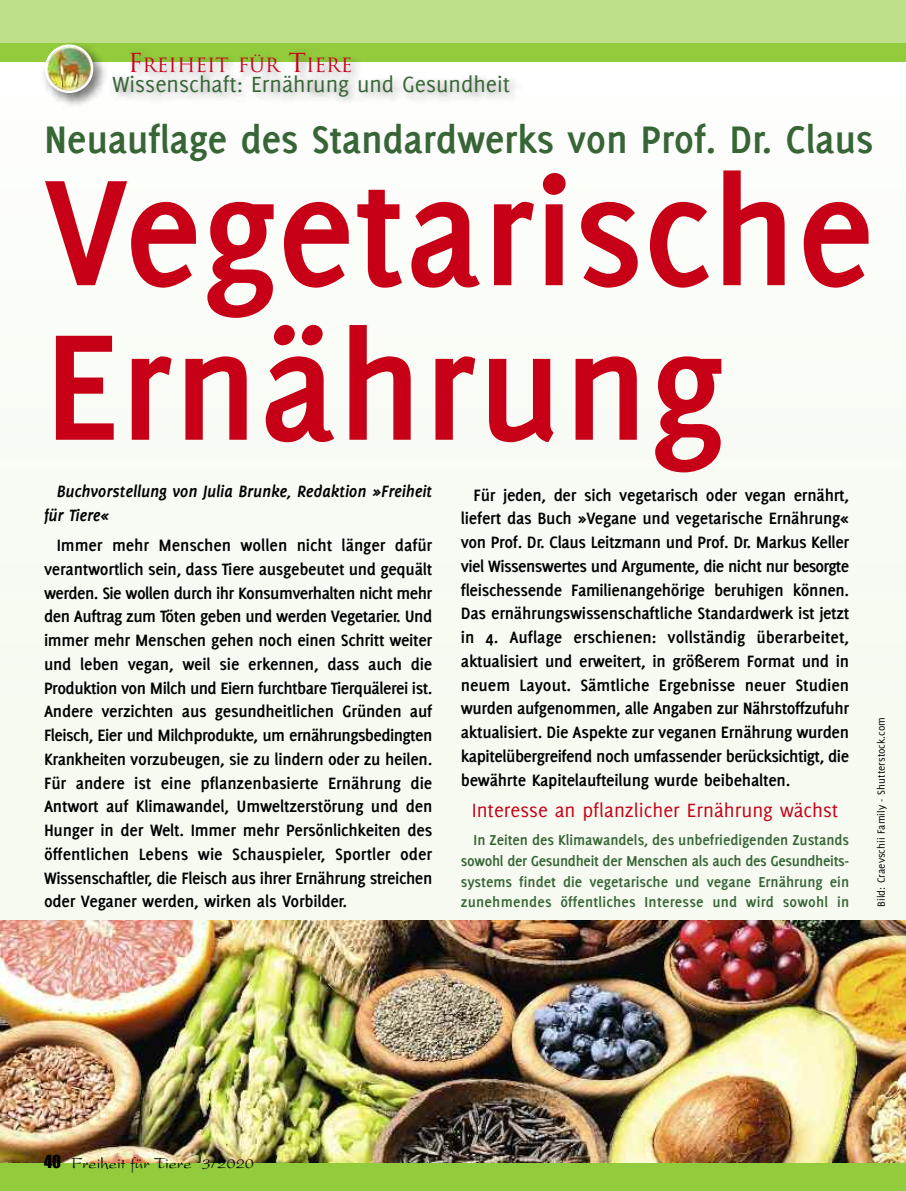
<style>
.page{position:relative;width:906px;height:1191px;background:#fff}
.page>*{position:absolute;margin:0;border:0;box-sizing:border-box;transform-origin:0 0}
.t1{font:700 165px/154.5px "Delicious";color:#c70017}
.t2{font:700 42px "Delicious";letter-spacing:-.01em;color:#376536}
.t3{font:24px "Delicious";color:#376536}
.t4{font:21px "Delicious";color:#c70017}
.t5{font:19.2px "Trajan";color:#c70017}
.t6{font:700 18px/23.7px "Delicious";letter-spacing:-.015em;color:#000;text-align:justify}
.t7{font:italic 700 18px/23.7px "Delicious";letter-spacing:-.015em;color:#000}
.t8{font:16.5px "President";color:#000}
.t9{font:700 15.75px/20.9px "Delicious";letter-spacing:.015em;color:#376536;text-align:justify}
.t10{font:11.25px "Delicious";color:#000}
.s1{font-size:25.5px}
.s2{font-family:"Impact"}
</style>
<div class="page">
<div style="left:0;top:55px;width:906px;height:1135px;background:#f7fbf4"></div>
<img style="left:0;top:920px;width:906px;height:243px">
<div style="left:0;top:1163px;width:906px;height:28px;background:#92cc3c"></div>
<div style="left:0;top:0;width:906px;height:44px;background:#bee08a"></div>
<div style="left:0;top:43px;width:906px;height:18px;background:#92cc3c"></div>
<img style="left:38px;top:61px;width:28px;height:41px">
<svg style="left:45px;top:44px;width:21px;height:49px"></svg>
<img style="left:66px;top:44px;width:289px;height:61px">
<img style="left:102px;top:61px;width:597px;height:44px">
<p class="t5" style="left:128px;top:54px;width:226px"><span class="s1">F</span>REIHEIT FÜR <span class="s1">T</span>IERE</p>
<h3 class="t3" style="left:112px;top:75px;width:399px">Wissenschaft: Ernährung und Gesundheit</h3>
<h2 class="t2" style="left:44px;top:124px;width:831px">Neuauflage des Standardwerks von Prof. Dr. Claus</h2>
<h1 class="t1" style="left:44px;top:165px;width:832px">Vegetarische<br>Ernährung</h1>
<p class="t7" style="left:44px;top:481px;width:390px;text-indent:13px">Buchvorstellung von Julia Brunke, Redaktion »Freiheit für Tiere«</p>
<p class="t6" style="left:44px;top:534px;width:390px;text-indent:13px">Immer mehr Menschen wollen nicht länger dafür verantwortlich sein, dass Tiere ausgebeutet und gequält werden. Sie wollen durch ihr Konsumverhalten nicht mehr den Auftrag zum Töten geben und werden Vegetarier. Und immer mehr Menschen gehen noch einen Schritt weiter und leben vegan, weil sie erkennen, dass auch die Produktion von Milch und Eiern furchtbare Tierquälerei ist.<br>Andere verzichten aus gesundheitlichen Gründen auf Fleisch, Eier und Milchprodukte, um ernährungsbedingten Krankheiten vorzubeugen, sie zu lindern oder zu heilen.<br>Für andere ist eine pflanzenbasierte Ernährung die Antwort auf Klimawandel, Umweltzerstörung und den Hunger in der Welt. Immer mehr Persönlichkeiten des öffentlichen Lebens wie Schauspieler, Sportler oder Wissenschaftler, die Fleisch aus ihrer Ernährung streichen oder Veganer werden, wirken als Vorbilder.</p>
<p class="t6" style="left:461px;top:484px;width:390px;text-indent:13px">Für jeden, der sich vegetarisch oder vegan ernährt, liefert das Buch »Vegane und vegetarische Ernährung« von Prof. Dr. Claus Leitzmann und Prof. Dr. Markus Keller viel Wissenswertes und Argumente, die nicht nur besorgte fleischessende Familienangehörige beruhigen können.<br>Das ernährungswissenschaftliche Standardwerk ist jetzt in 4. Auflage erschienen: vollständig überarbeitet, aktualisiert und erweitert, in größerem Format und in neuem Layout. Sämtliche Ergebnisse neuer Studien wurden aufgenommen, alle Angaben zur Nährstoffzufuhr aktualisiert. Die Aspekte zur veganen Ernährung wurden kapitelübergreifend noch umfassender berücksichtigt, die bewährte Kapitelaufteilung wurde beibehalten.</p>
<p class="t4" style="left:472px;top:802px;width:368px">Interesse an pflanzlicher Ernährung wächst</p>
<p class="t9" style="left:461px;top:830px;width:390px;text-indent:13px">In Zeiten des Klimawandels, des unbefriedigenden Zustands sowohl der Gesundheit der Menschen als auch des Gesundheits&shy;systems findet die vegetarische und vegane Ernährung ein zunehmendes öffentliches Interesse und wird sowohl in</p>
<p class="t10" style="left:877px;top:906px;width:191px;rotate:-90deg">Bild: Craevschii Family - Shutterstock.com</p>
<p class="t8" style="left:44px;top:1158px;width:211px"><span class="s2">40</span> Freiheit für Tiere 3/2020</p>
</div>
